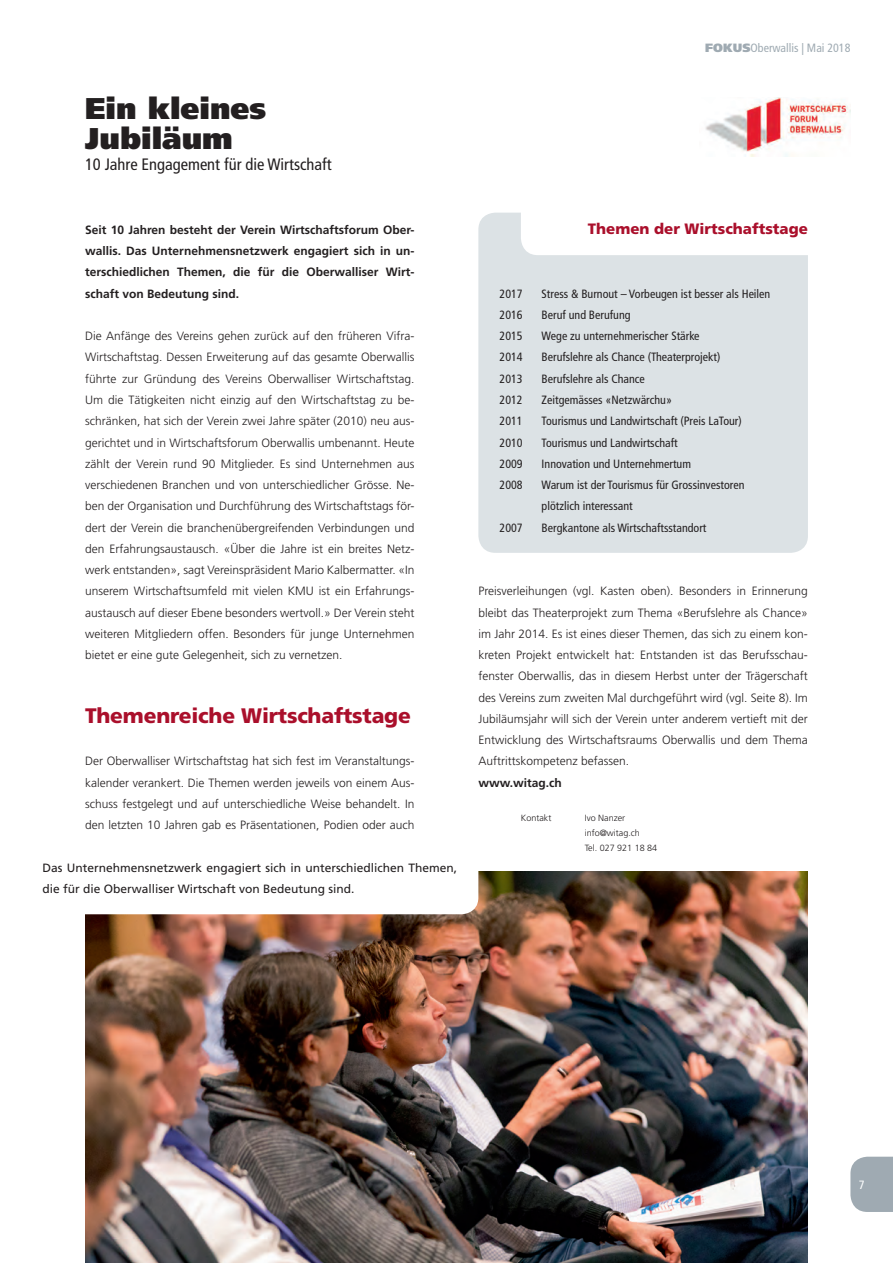
<style>
.page{position:relative;width:893px;height:1263px;background:#fff}
.page>*{position:absolute;margin:0;border:0;box-sizing:border-box;transform-origin:0 0}
.t1{font:900 30px "Frutiger";color:#231f20}
.t2{font:900 21px "Frutiger";letter-spacing:-.01em;color:#aa0f2b}
.t3{font:condensed 16.5px "Frutiger";color:#231f20}
.t4{font:900 15px "Frutiger";color:#aa0f2b}
.t5{font:300 12px/21.3px "Frutiger";color:#231f20;text-align:justify}
.t6{font:condensed 12px "Frutiger";color:#231f20}
.t7{font:700 12px/21.3px "Frutiger";color:#231f20;text-align:justify}
.t8{font:12px/21.3px "Frutiger";color:#231f20}
.t9{font:condensed 12px "Frutiger";color:#9faab2}
.t10{font:condensed 12px "Frutiger";color:#fff}
.t11{font:300 9px "Frutiger";color:#231f20}
.s1{font-weight:900;font-stretch:normal}
</style>
<div class="page">
<svg style="left:850px;top:1157px;width:43px;height:55px;background:#a4afb6"></svg>
<img style="left:85px;top:872px;width:723px;height:391px">
<div style="left:0;top:850px;width:478px;height:64px;background:#fff;border-radius:17px"></div>
<div style="left:478px;top:213px;width:330px;height:340px;background:#dce2e5;border-radius:17px"></div>
<div style="left:521px;top:213px;width:287px;height:42px;background:#fff"></div>
<img style="left:705px;top:98px;width:145px;height:58px">
<p class="t1" style="left:85px;top:90px;width:183px">Ein kleines</p>
<p class="t1" style="left:85px;top:120px;width:149px">Jubiläum</p>
<p class="t3" style="left:85px;top:155px;width:248px">10 Jahre Engagement für die Wirtschaft</p>
<p class="t7" style="left:85px;top:219px;width:331px">Seit 10 Jahren besteht der Verein Wirtschaftsforum Ober&shy;wallis. Das Unternehmensnetzwerk engagiert sich in un&shy;terschiedlichen Themen, die für die Oberwalliser Wirt&shy;schaft von Bedeutung sind.</p>
<p class="t5" style="left:85px;top:325px;width:331px">Die Anfänge des Vereins gehen zurück auf den früheren Vifra-Wirtschaftstag. Dessen Erweiterung auf das gesamte Oberwallis führte zur Gründung des Vereins Oberwalliser Wirtschaftstag.<br>Um die Tätigkeiten nicht einzig auf den Wirtschaftstag zu be&shy;schränken, hat sich der Verein zwei Jahre später (2010) neu aus&shy;gerichtet und in Wirtschaftsforum Oberwallis umbenannt. Heute zählt der Verein rund 90 Mitglieder. Es sind Unternehmen aus verschiedenen Branchen und von unterschiedlicher Grösse. Ne&shy;ben der Organisation und Durchführung des Wirtschaftstags för&shy;dert der Verein die branchenübergreifenden Verbindungen und den Erfahrungsaustausch. «Über die Jahre ist ein breites Netz&shy;werk entstanden», sagt Vereinspräsident Mario Kalbermatter. «In unserem Wirtschaftsumfeld mit vielen KMU ist ein Erfahrungs&shy;austausch auf dieser Ebene besonders wertvoll.» Der Verein steht weiteren Mitgliedern offen. Besonders für junge Unternehmen bietet er eine gute Gelegenheit, sich zu vernetzen.</p>
<p class="t2" style="left:85px;top:703px;width:327px">Themenreiche Wirtschaftstage</p>
<p class="t5" style="left:85px;top:751px;width:331px">Der Oberwalliser Wirtschaftstag hat sich fest im Veranstaltungs&shy;kalender verankert. Die Themen werden jeweils von einem Aus&shy;schuss festgelegt und auf unterschiedliche Weise behandelt. In den letzten 10 Jahren gab es Präsentationen, Podien oder auch</p>
<p class="t8" style="left:43px;top:857px;width:416px">Das Unternehmensnetzwerk engagiert sich in unterschiedlichen Themen, die für die Oberwalliser Wirtschaft von Bedeutung sind.</p>
<p class="t9" style="left:705px;top:41px;width:147px"><span class="s1">FOKUS</span>Oberwallis | Mai 2018</p>
<p class="t4" style="left:588px;top:220px;width:222px">Themen der Wirtschaftstage</p>
<p class="t6" style="left:500px;top:286px;width:25px">2017</p>
<p class="t6" style="left:542px;top:286px;width:230px">Stress &amp; Burnout – Vorbeugen ist besser als Heilen</p>
<p class="t6" style="left:500px;top:308px;width:25px">2016</p>
<p class="t6" style="left:542px;top:308px;width:90px">Beruf und Berufung</p>
<p class="t6" style="left:500px;top:329px;width:25px">2015</p>
<p class="t6" style="left:542px;top:329px;width:159px">Wege zu unternehmerischer Stärke</p>
<p class="t6" style="left:500px;top:350px;width:25px">2014</p>
<p class="t6" style="left:542px;top:350px;width:180px">Berufslehre als Chance (Theaterprojekt)</p>
<p class="t6" style="left:500px;top:372px;width:25px">2013</p>
<p class="t6" style="left:542px;top:372px;width:105px">Berufslehre als Chance</p>
<p class="t6" style="left:500px;top:393px;width:25px">2012</p>
<p class="t6" style="left:542px;top:393px;width:132px">Zeitgemässes «Netzwärchu»</p>
<p class="t6" style="left:500px;top:414px;width:25px">2011</p>
<p class="t6" style="left:542px;top:414px;width:202px">Tourismus und Landwirtschaft (Preis LaTour)</p>
<p class="t6" style="left:500px;top:435px;width:25px">2010</p>
<p class="t6" style="left:542px;top:435px;width:137px">Tourismus und Landwirtschaft</p>
<p class="t6" style="left:500px;top:457px;width:25px">2009</p>
<p class="t6" style="left:542px;top:457px;width:151px">Innovation und Unternehmertum</p>
<p class="t6" style="left:500px;top:478px;width:25px">2008</p>
<p class="t6" style="left:542px;top:478px;width:204px">Warum ist der Tourismus für Grossinvestoren</p>
<p class="t6" style="left:542px;top:499px;width:93px">plötzlich interessant</p>
<p class="t6" style="left:500px;top:520px;width:25px">2007</p>
<p class="t6" style="left:542px;top:520px;width:166px">Bergkantone als Wirtschaftsstandort</p>
<p class="t5" style="left:478px;top:580px;width:331px">Preisverleihungen (vgl. Kasten oben). Besonders in Erinnerung bleibt das Theaterprojekt zum Thema «Berufslehre als Chance» im Jahr 2014. Es ist eines dieser Themen, das sich zu einem kon&shy;kreten Projekt entwickelt hat: Entstanden ist das Berufsschau&shy;fenster Oberwallis, das in diesem Herbst unter der Trägerschaft des Vereins zum zweiten Mal durchgeführt wird (vgl. Seite 8). Im Jubiläumsjahr will sich der Verein unter anderem vertieft mit der Entwicklung des Wirtschaftsraums Oberwallis und dem Thema Auftrittskompetenz befassen.</p>
<p class="t7" style="left:478px;top:772px;width:85px">www.witag.ch</p>
<p class="t11" style="left:521px;top:812px;width:32px">Kontakt</p>
<p class="t11" style="left:585px;top:812px;width:42px">Ivo Nanzer</p>
<p class="t11" style="left:585px;top:827px;width:57px">info@witag.ch</p>
<p class="t11" style="left:585px;top:842px;width:74px">Tel. 027 921 18 84</p>
<p class="t10" style="left:859px;top:1178px;width:7px">7</p>
</div>
